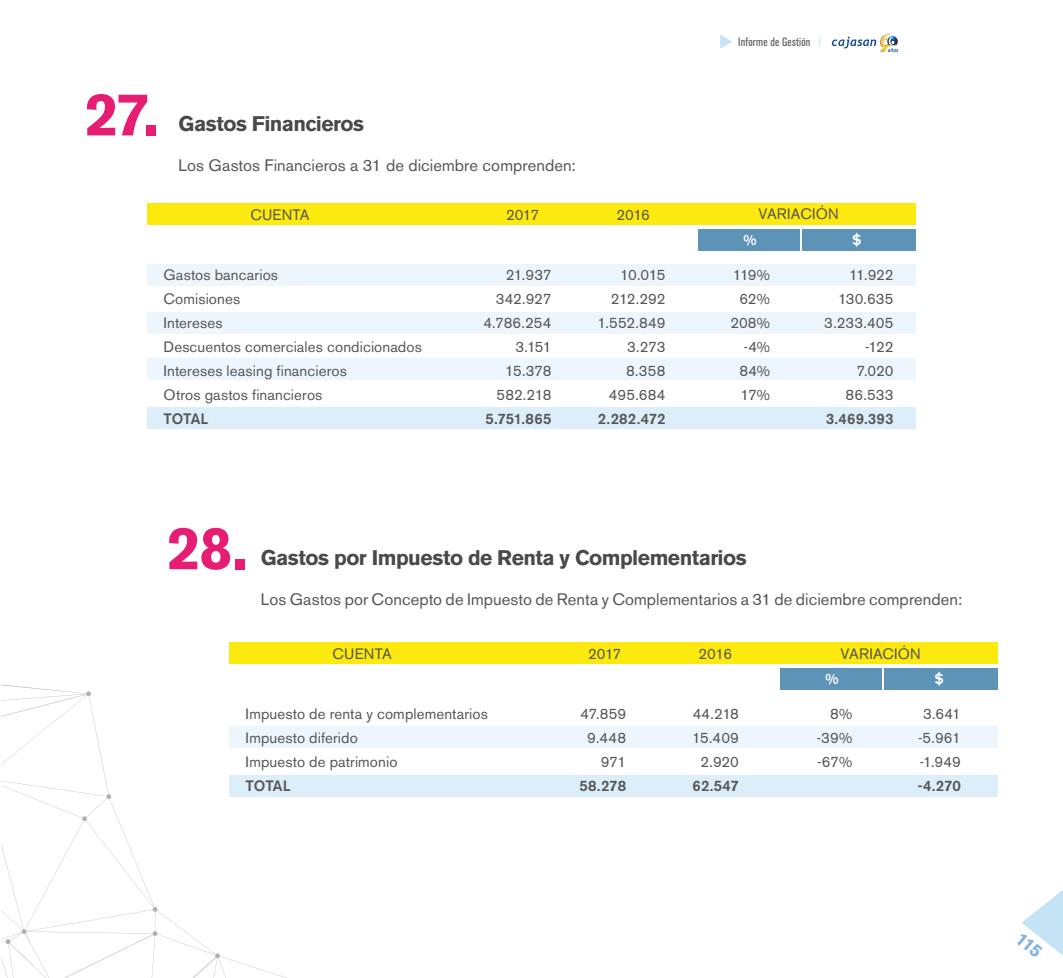
<style>
.page{position:relative;width:1063px;height:978px;background:#fff}
.page>*{position:absolute;margin:0;border:0;box-sizing:border-box;transform-origin:0 0}
.t1{font:700 60px "Akzidenz Grotesk BE";color:#e61d72}
.t2{font:700 21px "Akzidenz Grotesk BE";letter-spacing:-.025em;color:#4a4948}
.t3{font:16.5px "Akzidenz Grotesk BE";letter-spacing:.005em;color:#575656}
.t4{font:15px/24px "Akzidenz Grotesk BE";letter-spacing:.01em;color:#575656;text-align:right}
.t5{font:500 15px "Akzidenz Grotesk BE";letter-spacing:-.005em;color:#575656}
.t6{font:15px/24px "Akzidenz Grotesk BE";letter-spacing:-.02em;color:#575656;text-align:right}
.t7{font:15px/24px "Akzidenz Grotesk BE";letter-spacing:-.01em;color:#575656;text-align:right}
.t8{font:500 15px "Akzidenz Grotesk BE";color:#fff}
.t9{font:condensed 12px "Akzidenz Grotesk BE";letter-spacing:.02em;color:#575656}
.s1{color:#c4e3f5}
</style>
<div class="page">
<svg style="left:720px;top:35px;width:12px;height:14px"></svg>
<svg style="left:832px;top:34px;width:66px;height:18px"></svg>
<div style="left:147px;top:203px;width:769px;height:22px;background:#fcea0f"></div>
<div style="left:802px;top:229px;width:114px;height:22px;background:#5e93b8"></div>
<div style="left:698px;top:229px;width:102px;height:22px;background:#5e93b8"></div>
<div style="left:147px;top:358px;width:769px;height:22px;background:#edf6fc"></div>
<div style="left:147px;top:312px;width:769px;height:22px;background:#edf6fc"></div>
<div style="left:147px;top:264px;width:769px;height:22px;background:#edf6fc"></div>
<div style="left:147px;top:407px;width:769px;height:22px;background:#dbeef9"></div>
<div style="left:229px;top:642px;width:769px;height:22px;background:#fcea0f"></div>
<div style="left:884px;top:668px;width:114px;height:22px;background:#5e93b8"></div>
<div style="left:780px;top:668px;width:102px;height:22px;background:#5e93b8"></div>
<div style="left:229px;top:726px;width:769px;height:22px;background:#edf6fc"></div>
<div style="left:229px;top:775px;width:769px;height:22px;background:#dbeef9"></div>
<svg style="left:1px;top:685px;width:286px;height:293px"></svg>
<svg style="left:1022px;top:890px;width:41px;height:66px"></svg>
<p class="t9" style="left:738px;top:35px;width:84px">Informe de Gestión <span class="s1">l</span></p>
<h1 class="t1" style="left:85px;top:80px;width:75px">27.</h1>
<h2 class="t2" style="left:179px;top:112px;width:187px">Gastos Financieros</h2>
<p class="t3" style="left:179px;top:155px;width:399px">Los Gastos Financieros a 31 de diciembre comprenden:</p>
<p class="t4" style="left:251px;top:202px;width:61px">CUENTA</p>
<p class="t4" style="left:506px;top:202px;width:35px">2017</p>
<p class="t4" style="left:616px;top:202px;width:35px">2016</p>
<p class="t4" style="left:759px;top:202px;width:82px">VARIACIÓN</p>
<p class="t4" style="left:164px;top:263px;width:260px;text-align:left">Gastos bancarios<br>Comisiones<br>Intereses<br>Descuentos comerciales condicionados<br>Intereses leasing financieros<br>Otros gastos financieros</p>
<p class="t5" style="left:164px;top:410px;width:46px">TOTAL</p>
<p class="t6" style="left:483px;top:263px;width:70px">21.937<br>342.927<br>4.786.254<br>3.151<br>15.378<br>582.218</p>
<p class="t5" style="left:486px;top:410px;width:67px">5.751.865</p>
<p class="t4" style="left:598px;top:263px;width:69px">10.015<br>212.292<br>1.552.849<br>3.273<br>8.358<br>495.684</p>
<p class="t5" style="left:598px;top:410px;width:69px">2.282.472</p>
<p class="t8" style="left:743px;top:231px;width:15px">%</p>
<p class="t8" style="left:852px;top:231px;width:11px">$</p>
<p class="t7" style="left:730px;top:263px;width:41px">119%<br>62%<br>208% -4%<br>84%<br>17%</p>
<p class="t4" style="left:824px;top:263px;width:71px">11.922<br>130.635<br>3.233.405 -122<br>7.020<br>86.533</p>
<p class="t5" style="left:826px;top:410px;width:69px">3.469.393</p>
<h1 class="t1" style="left:167px;top:514px;width:82px">28.</h1>
<h2 class="t2" style="left:261px;top:546px;width:488px">Gastos por Impuesto de Renta y Complementarios</h2>
<p class="t3" style="left:261px;top:589px;width:703px">Los Gastos por Concepto de Impuesto de Renta y Complementarios a 31 de diciembre comprenden:</p>
<p class="t4" style="left:333px;top:642px;width:61px">CUENTA</p>
<p class="t4" style="left:588px;top:642px;width:35px">2017</p>
<p class="t4" style="left:699px;top:642px;width:35px">2016</p>
<p class="t4" style="left:841px;top:641px;width:82px">VARIACIÓN</p>
<p class="t8" style="left:825px;top:670px;width:15px">%</p>
<p class="t8" style="left:934px;top:670px;width:11px">$</p>
<p class="t4" style="left:246px;top:702px;width:244px;text-align:left">Impuesto de renta y complementarios<br>Impuesto diferido<br>Impuesto de patrimonio</p>
<p class="t5" style="left:246px;top:777px;width:46px">TOTAL</p>
<p class="t4" style="left:580px;top:702px;width:47px">47.859<br>9.448<br>971</p>
<p class="t5" style="left:579px;top:777px;width:48px">58.278</p>
<p class="t4" style="left:692px;top:702px;width:48px;text-align:center">44.218<br>15.409<br>2.920</p>
<p class="t5" style="left:693px;top:777px;width:48px">62.547</p>
<p class="t4" style="left:817px;top:702px;width:37px;text-align:justify;text-indent:13px">8% -39% -67%</p>
<p class="t4" style="left:918px;top:702px;width:44px;text-align:center">3.641 -5.961 -1.949</p>
<p class="t5" style="left:917px;top:777px;width:45px">-4.270</p>
</div>
